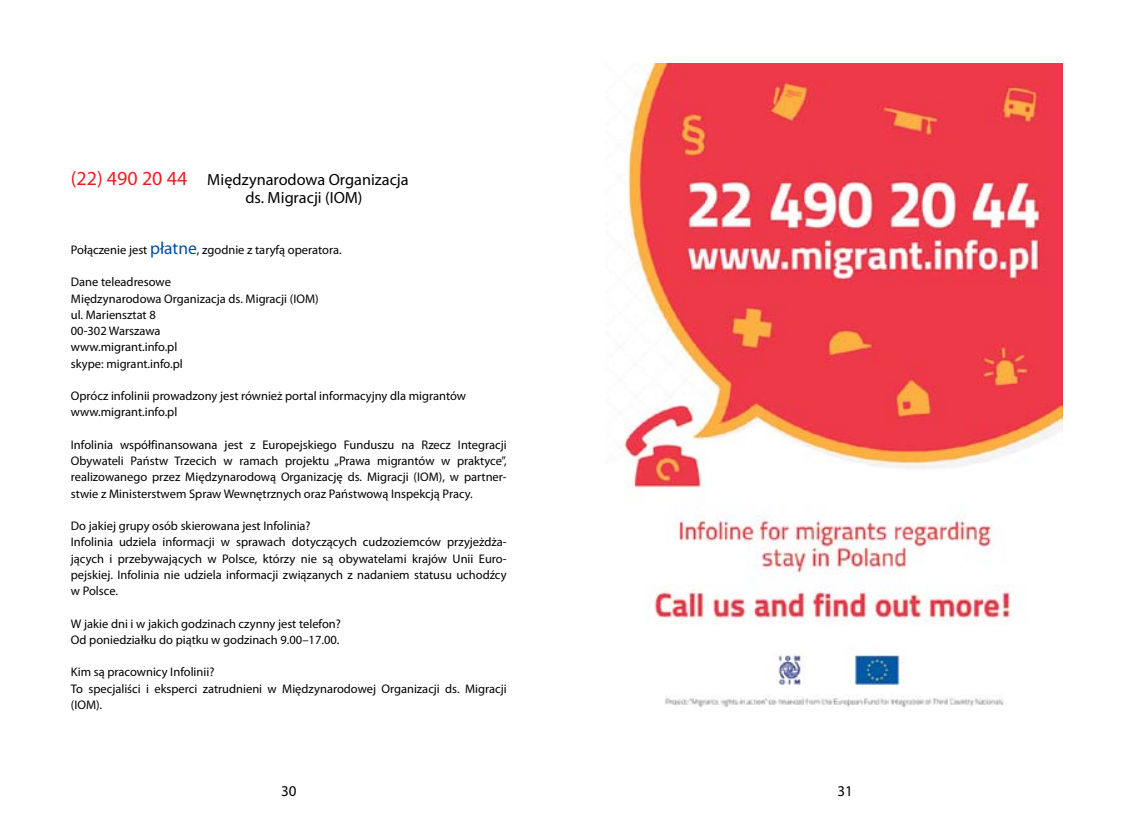
<style>
.page{position:relative;width:1134px;height:833px;background:#fff}
.page>*{position:absolute;margin:0;border:0;box-sizing:border-box;transform-origin:0 0}
.t1{font:16.25px/18.8px "Myriad Pro";color:#000}
.t2{font:15px "Myriad Pro";color:#000}
.t3{font:12.5px/16.2px "Myriad Pro";color:#000}
.s1{font-size:20px;color:#ed1d24}
.s2{font-size:17.5px;color:#034ea2}
</style>
<div class="page">
<img style="left:624px;top:64px;width:438px;height:644px">
<h1 class="t1" style="left:245px;top:169px;width:165px;text-indent:-174px"><span class="s1">(22) 490 20 44</span> Międzynarodowa Organizacja ds. Migracji (IOM)</h1>
<p class="t3" style="left:71px;top:241px;width:272px">Połączenie jest <span class="s2">płatne</span>, zgodnie z taryfą operatora.</p>
<p class="t3" style="left:71px;top:274px;width:249px">Dane teleadresowe<br>Międzynarodowa Organizacja ds. Migracji (IOM) ul. Mariensztat 8<br>00-302 Warszawa<br>www.migrant.info.pl<br>skype: migrant.info.pl</p>
<p class="t3" style="left:71px;top:387px;width:397px">Oprócz infolinii prowadzony jest również portal informacyjny dla migrantów www.migrant.info.pl</p>
<p class="t3" style="left:71px;top:436px;width:437px;text-align:justify">Infolinia współfinansowana jest z Europejskiego Funduszu na Rzecz Integracji Obywateli Państw Trzecich w ramach projektu „Prawa migrantów w praktyce”, realizowanego przez Międzynarodową Organizację ds. Migracji (IOM), w partner&shy;stwie z Ministerstwem Spraw Wewnętrznych oraz Państwową Inspekcją Pracy.</p>
<p class="t3" style="left:71px;top:517px;width:437px">Do jakiej grupy osób skierowana jest Infolinia?<br>Infolinia udziela informacji w sprawach dotyczących cudzoziemców przyjeżdża&shy;jących i przebywających w Polsce, którzy nie są obywatelami krajów Unii Euro&shy;pejskiej. Infolinia nie udziela informacji związanych z nadaniem statusu uchodźcy w Polsce.</p>
<p class="t3" style="left:71px;top:615px;width:272px">W jakie dni i w jakich godzinach czynny jest telefon?<br>Od poniedziałku do piątku w godzinach 9.00–17.00.</p>
<p class="t3" style="left:71px;top:664px;width:437px">Kim są pracownicy Infolinii?<br>To specjaliści i eksperci zatrudnieni w Międzynarodowej Organizacji ds. Migracji (IOM).</p>
<p class="t2" style="left:281px;top:782px;width:17px">30</p>
<p class="t2" style="left:837px;top:782px;width:17px">31</p>
</div>
